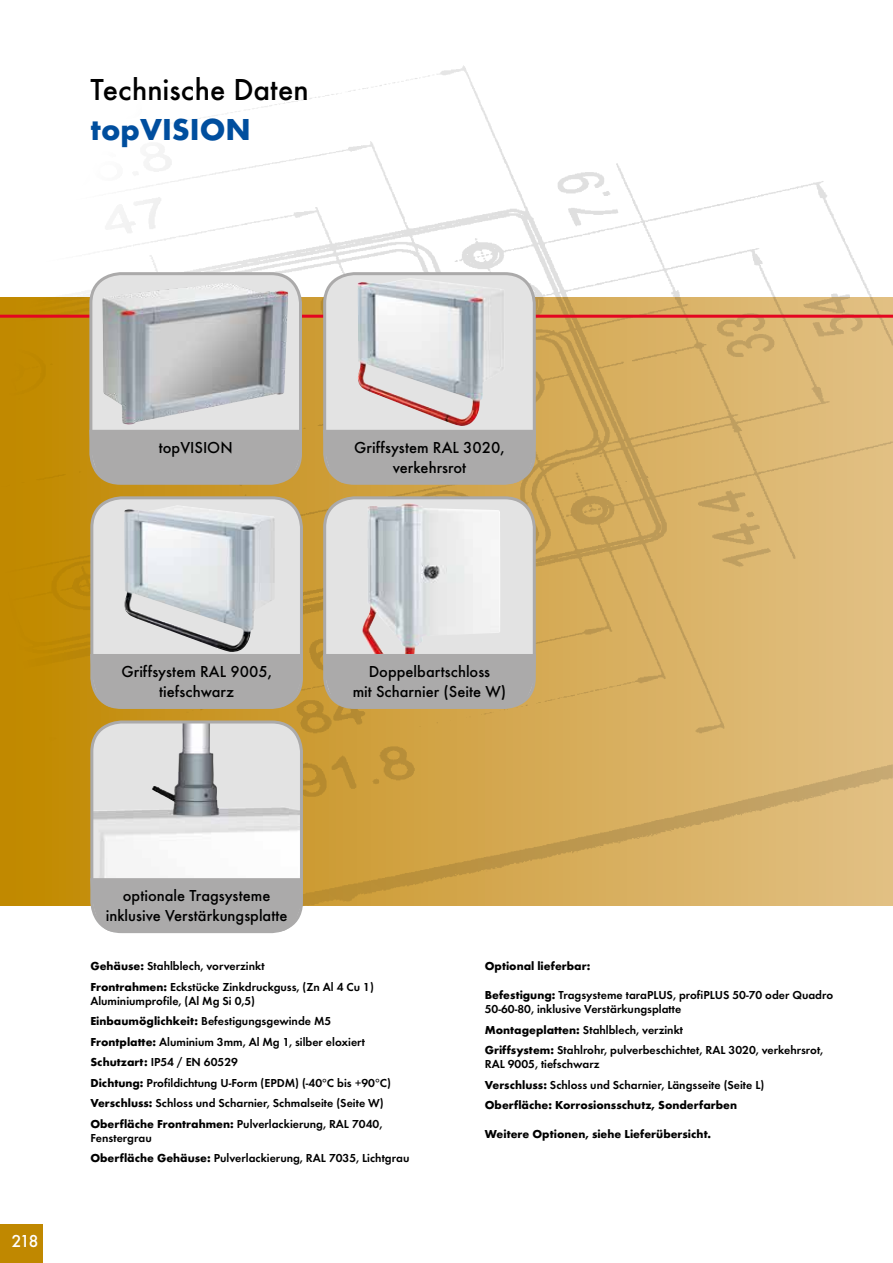
<style>
.page{position:relative;width:893px;height:1263px;background:#fff}
.page>*{position:absolute;margin:0;border:0;box-sizing:border-box;transform-origin:0 0}
.t1{font:500 31.5px "Futura T";color:#000}
.t2{font:700 31.5px "Futura T";color:#004e9e}
.t3{font:500 18px "Futura T";color:#fff}
.t4{font:500 16.5px/19.8px "Futura T";color:#000;text-align:center}
.t5{font:600 12px/20.4px "Futura T";color:#000}
.t6{font:700 12px "Futura T";color:#000}
.s1{font-weight:700}
</style>
<div class="page">
<div style="left:0;top:1225px;width:43px;height:38px;background:#c08800"></div>
<img style="left:0;top:65px;width:893px;height:869px">
<hr style="left:0;top:315px;width:893px;height:3px;background:#e40521">
<div style="left:92px;top:498px;width:209px;height:209px;background:#e3e3e3;border-radius:30px"></div>
<img style="left:124px;top:505px;width:151px;height:147px">
<div style="left:90px;top:496px;width:213px;height:213px;border:3px solid #abaaaa;border-radius:30px"></div>
<div style="left:90px;top:654px;width:213px;height:53px;background:#abaaaa"></div>
<img style="left:92px;top:722px;width:209px;height:210px">
<div style="left:90px;top:720px;width:213px;height:213px;border:3px solid #abaaaa;border-radius:30px"></div>
<div style="left:90px;top:878px;width:213px;height:53px;background:#abaaaa"></div>
<div style="left:325px;top:498px;width:209px;height:209px;background:#e3e3e3;border-radius:30px"></div>
<img style="left:362px;top:503px;width:138px;height:151px">
<div style="left:323px;top:496px;width:213px;height:213px;border:3px solid #abaaaa;border-radius:30px"></div>
<div style="left:323px;top:654px;width:213px;height:52px;background:#abaaaa"></div>
<div style="left:325px;top:274px;width:209px;height:209px;background:#e3e3e3;border-radius:30px"></div>
<img style="left:358px;top:278px;width:146px;height:148px">
<div style="left:323px;top:272px;width:213px;height:213px;border:3px solid #abaaaa;border-radius:30px"></div>
<div style="left:91px;top:274px;width:209px;height:209px;background:#e3e3e3;border-radius:30px"></div>
<img style="left:102px;top:283px;width:186px;height:142px">
<div style="left:89px;top:272px;width:213px;height:213px;border:3px solid #abaaaa;border-radius:30px"></div>
<div style="left:89px;top:430px;width:213px;height:53px;background:#abaaaa"></div>
<div style="left:323px;top:430px;width:213px;height:53px;background:#abaaaa"></div>
<h1 class="t1" style="left:90px;top:71px;width:220px">Technische Daten</h1>
<h1 class="t2" style="left:90px;top:111px;width:162px">topVISION</h1>
<h3 class="t4" style="left:159px;top:437px;width:75px">topVISION</h3>
<h3 class="t4" style="left:354px;top:437px;width:152px">Griffsystem RAL 3020, verkehrsrot</h3>
<h3 class="t4" style="left:121px;top:661px;width:152px">Griffsystem RAL 9005, tiefschwarz</h3>
<h3 class="t4" style="left:353px;top:661px;width:155px">Doppelbartschloss<br>mit Scharnier (Seite W)</h3>
<h2 class="t3" style="left:11px;top:1230px;width:29px">218</h2>
<h3 class="t4" style="left:106px;top:885px;width:183px">optionale Tragsysteme inklusive Verstärkungsplatte</h3>
<p class="t5" style="left:90px;top:956px;width:285px"><span class="s1">Gehäuse:</span> Stahlblech, vorverzinkt<br><span class="s1">Frontrahmen:</span> Eckstücke Zinkdruckguss, (Zn Al 4 Cu 1)</p>
<p class="t5" style="left:90px;top:991px;width:302px">Aluminiumprofile, (Al Mg Si 0,5)<br><span class="s1">Einbaumöglichkeit:</span> Befestigungsgewinde M5<br><span class="s1">Frontplatte:</span> Aluminium 3mm, Al Mg 1, silber eloxiert <span class="s1">Schutzart:</span> IP54 / EN 60529<br><span class="s1">Dichtung:</span> Profildichtung U-Form (EPDM) (-40°C bis +90°C)<br><span class="s1">Verschluss:</span> Schloss und Scharnier, Schmalseite (Seite W)<br><span class="s1">Oberfläche Frontrahmen:</span> Pulverlackierung, RAL 7040,</p>
<p class="t5" style="left:90px;top:1127px;width:321px">Fenstergrau<br><span class="s1">Oberfläche Gehäuse:</span> Pulverlackierung, RAL 7035, Lichtgrau</p>
<p class="t6" style="left:485px;top:959px;width:107px">Optional lieferbar:</p>
<p class="t5" style="left:485px;top:987px;width:350px;line-height:14.4px"><span class="s1">Befestigung:</span> Tragsysteme taraPLUS, profiPLUS 50-70 oder Quadro<br>50-60-80, inklusive Verstärkungsplatte</p>
<p class="t5" style="left:485px;top:1019px;width:340px"><span class="s1">Montageplatten:</span> Stahlblech, verzinkt<br><span class="s1">Griffsystem:</span> Stahlrohr, pulverbeschichtet, RAL 3020, verkehrsrot,</p>
<p class="t5" style="left:485px;top:1054px;width:281px">RAL 9005, tiefschwarz<br><span class="s1">Verschluss:</span> Schloss und Scharnier, Längsseite (Seite L)<br><span class="s1">Oberfläche: Korrosionsschutz, Sonderfarben</span></p>
<p class="t6" style="left:485px;top:1127px;width:228px">Weitere Optionen, siehe Lieferübersicht.</p>
</div>
